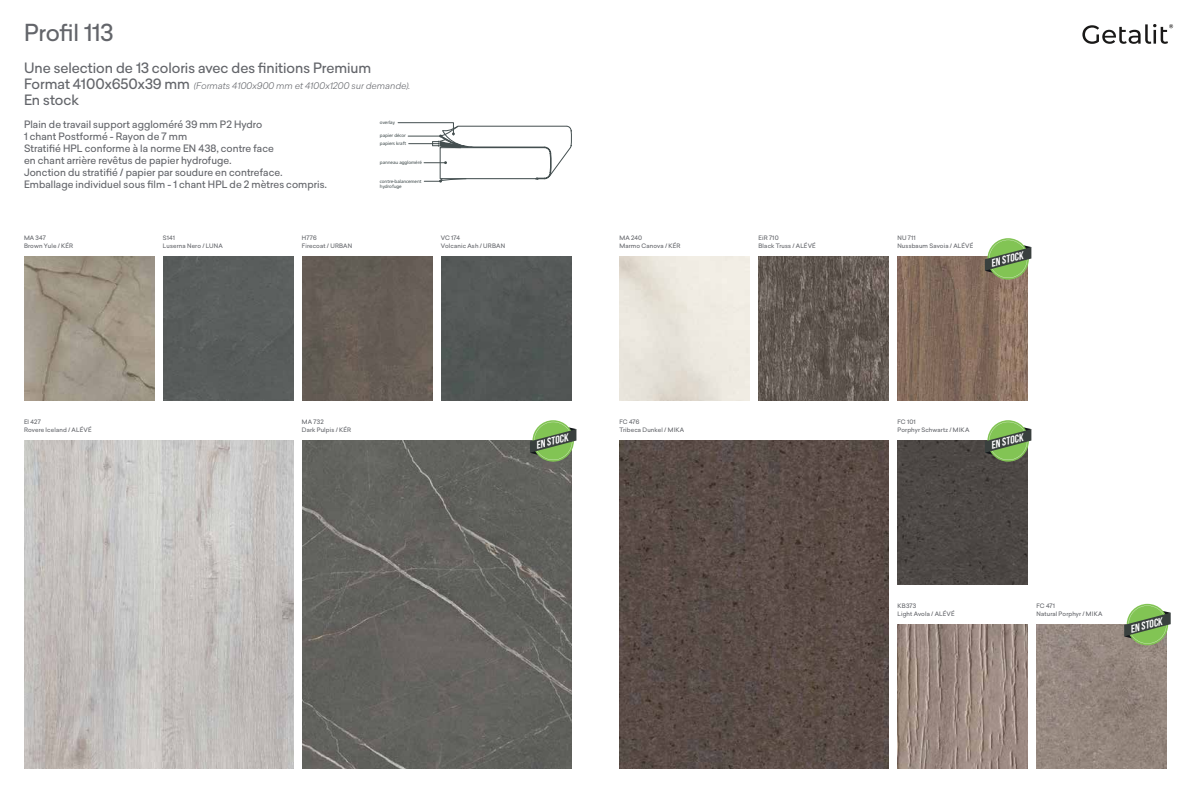
<style>
.page{position:relative;width:1191px;height:794px;background:#fff}
.page>*{position:absolute;margin:0;border:0;box-sizing:border-box;transform-origin:0 0}
.t1{font:23px "Arpa Sans";color:#63656a}
.t2{font:14px "Arpa Sans";color:#63656a}
.t3{font:italic 700 10.7px "Bebas Neue";color:#fff;scale:1.07 1}
.t4{font:10px/12px "Arpa Sans";letter-spacing:.005em;color:#63656a}
.t5{font:italic 300 9px "Arpa Sans";letter-spacing:.015em;color:#63656a}
.t6{font:6px/8px "Arpa Sans";letter-spacing:.025em;color:#63656a}
.t7{font:4.6px/5.5px "Frutiger LT Pro";letter-spacing:-.02em;color:#444f50}
.s1{font-weight:400;font-style:normal;font-size:14px}
</style>
<div class="page">
<svg style="left:1082px;top:24px;width:91px;height:20px"></svg>
<img style="left:758px;top:256px;width:131px;height:144px">
<img style="left:897px;top:256px;width:131px;height:144px">
<img style="left:1036px;top:624px;width:131px;height:144px">
<img style="left:897px;top:624px;width:131px;height:144px">
<div style="left:897px;top:440px;width:131px;height:144px;background:#4d4845"></div>
<img style="left:619px;top:440px;width:270px;height:328px">
<img style="left:24px;top:256px;width:130px;height:144px">
<div style="left:163px;top:256px;width:130px;height:144px;background:#595d5c"></div>
<img style="left:302px;top:256px;width:130px;height:144px">
<div style="left:441px;top:256px;width:130px;height:144px;background:#535756"></div>
<img style="left:302px;top:440px;width:269px;height:328px">
<img style="left:24px;top:440px;width:269px;height:328px">
<svg style="left:398px;top:122px;width:173px;height:61px"></svg>
<svg style="left:987px;top:420px;width:41px;height:41px"></svg>
<svg style="left:985px;top:422px;width:46px;height:38px;background:#789964"></svg>
<svg style="left:987px;top:238px;width:41px;height:42px"></svg>
<svg style="left:985px;top:240px;width:46px;height:38px;background:#7c9c65"></svg>
<svg style="left:532px;top:420px;width:42px;height:41px"></svg>
<svg style="left:530px;top:422px;width:46px;height:38px;background:#7b9c66"></svg>
<svg style="left:1126px;top:604px;width:42px;height:41px"></svg>
<svg style="left:1124px;top:605px;width:46px;height:38px;background:#7f9f69"></svg>
<h1 class="t1" style="left:24px;top:16px;width:91px">Profil 113</h1>
<h2 class="t2" style="left:24px;top:58px;width:349px">Une selection de 13 coloris avec des finitions Premium</h2>
<h3 class="t5" style="left:24px;top:79px;width:387px"><span class="s1">Format 4100x650x39 mm</span> (Formats 4100x900 mm et 4100x1200 sur demande).</h3>
<h2 class="t2" style="left:24px;top:90px;width:56px">En stock</h2>
<p class="t4" style="left:24px;top:118px;width:304px">Plain de travail support aggloméré 39 mm P2 Hydro<br>1 chant Postformé - Rayon de 7 mm<br>Stratifié HPL conforme à la norme EN 438, contre face<br>en chant arrière revêtus de papier hydrofuge.<br>Jonction du stratifié / papier par soudure en contreface.<br>Emballage individuel sous film - 1 chant HPL de 2 mètres compris.</p>
<p class="t7" style="left:380px;top:120px;width:17px">overlay</p>
<p class="t7" style="left:380px;top:141px;width:28px">papiers kraft</p>
<p class="t7" style="left:380px;top:160px;width:43px">panneau aggloméré</p>
<p class="t7" style="left:380px;top:178px;width:43px">contre-balancement hydrofuge</p>
<p class="t7" style="left:380px;top:133px;width:28px">papier décor</p>
<p class="t6" style="left:24px;top:234px;width:51px">MA 347<br>Brown Yule / KÉR</p>
<p class="t6" style="left:163px;top:234px;width:61px">S141<br>Luserna Nero / LUNA</p>
<p class="t6" style="left:302px;top:234px;width:52px">H776<br>Firecoat / URBAN</p>
<p class="t6" style="left:441px;top:234px;width:66px">VC 174<br>Volcanic Ash / URBAN</p>
<p class="t6" style="left:619px;top:234px;width:62px">MA 240<br>Marmo Canova / KÉR</p>
<p class="t6" style="left:758px;top:234px;width:59px">EiR 710<br>Black Truss / ALÉVÉ</p>
<p class="t6" style="left:897px;top:234px;width:77px">NU 711<br>Nussbaum Savoia / ALÉVÉ</p>
<h3 class="t3" style="left:989px;top:258px;width:32px;rotate:-14deg">en stock</h3>
<p class="t6" style="left:24px;top:418px;width:69px">EI 427<br>Rovere Iceland / ALÉVÉ</p>
<p class="t6" style="left:302px;top:418px;width:51px">MA 732<br>Dark Pulpis / KÉR</p>
<h3 class="t3" style="left:534px;top:440px;width:32px;rotate:-14deg">en stock</h3>
<p class="t6" style="left:619px;top:418px;width:66px">FC 476<br>Tribeca Dunkel / MIKA</p>
<p class="t6" style="left:897px;top:418px;width:73px">FC 101<br>Porphyr Schwartz / MIKA</p>
<h3 class="t3" style="left:989px;top:440px;width:32px;rotate:-14deg">en stock</h3>
<p class="t6" style="left:897px;top:602px;width:58px">KB373<br>Light Avola / ALÉVÉ</p>
<p class="t6" style="left:1036px;top:602px;width:67px">FC 471<br>Natural Porphyr / MIKA</p>
<h3 class="t3" style="left:1128px;top:623px;width:32px;rotate:-14deg">en stock</h3>
</div>
